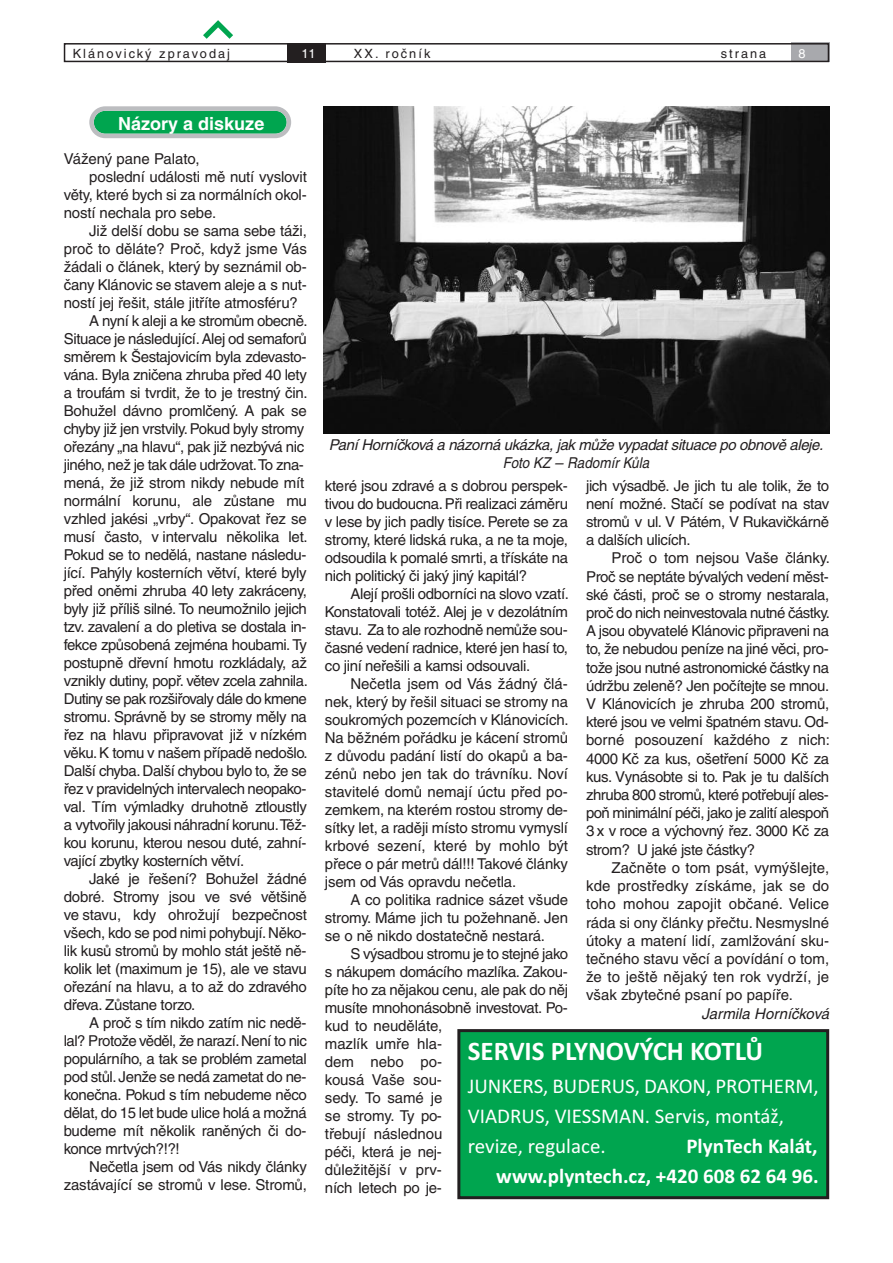
<style>
.page{position:relative;width:893px;height:1263px;background:#fff}
.page>*{position:absolute;margin:0;border:0;box-sizing:border-box;transform-origin:0 0}
.t1{font:700 27px "Calibri";color:#fff}
.t2{font:21px/30.2px "Calibri";color:#fff}
.t3{font:700 21px/30.2px "Calibri";color:#fff;text-align:right}
.t4{font:700 18px "Helvetica CE";color:#fff}
.t5{font:15px/18px "Helvetica CE";letter-spacing:-.025em;color:#231f20;text-align:justify}
.t6{font:italic 15px/18px "Helvetica CE";letter-spacing:-.025em;color:#231f20;text-align:center}
.t7{font:15px "Helvetica CE";color:#231f20}
.t8{font:italic 15px "Helvetica CE";color:#231f20}
.t9{font:12.75px "Helvetica CE";letter-spacing:.16em;color:#231f20}
.t10{font:12.75px "Helvetica CE";color:#fff}
</style>
<div class="page">
<div style="left:287px;top:43px;width:38px;height:19px;background:#231f20"></div>
<div style="left:791px;top:43px;width:38px;height:19px;background:#a8a9ad"></div>
<div style="left:64px;top:43px;width:765px;height:19px;border:2px solid #231f20"></div>
<svg style="left:203px;top:20px;width:30px;height:19px"></svg>
<svg style="left:89px;top:106px;width:202px;height:32px;background:#44b079"></svg>
<div style="left:459px;top:1030px;width:369px;height:168px;background:#00a54f"></div>
<div style="left:457px;top:1029px;width:372px;height:170px;border:3px solid #231f20"></div>
<img style="left:324px;top:107px;width:505px;height:326px">
<p class="t9" style="left:73px;top:49px;width:159px">Klánovický zpravodaj</p>
<p class="t10" style="left:301px;top:49px;width:16px">11</p>
<p class="t9" style="left:354px;top:49px;width:78px">XX. ročník</p>
<p class="t9" style="left:721px;top:49px;width:47px">strana</p>
<p class="t10" style="left:798px;top:49px;width:9px">8</p>
<p class="t4" style="left:118px;top:117px;width:148px">Názory a diskuze</p>
<p class="t7" style="left:64px;top:153px;width:137px">Vážený pane Palato,</p>
<p class="t5" style="left:89px;top:169px;width:219px">poslední události mě nutí vyslovit</p>
<p class="t5" style="left:64px;top:187px;width:244px">věty, které bych si za normálních okol-</p>
<p class="t5" style="left:64px;top:205px;width:154px">ností nechala pro sebe.</p>
<p class="t5" style="left:89px;top:223px;width:219px">Již delší dobu se sama sebe táži,</p>
<p class="t7" style="left:64px;top:243px;width:245px">proč to děláte? Proč, když jsme Vás</p>
<p class="t5" style="left:64px;top:259px;width:244px">žádali o článek, který by seznámil ob-</p>
<p class="t5" style="left:64px;top:277px;width:244px">čany Klánovic se stavem aleje a s nut-</p>
<p class="t5" style="left:64px;top:295px;width:236px">ností jej řešit, stále jitříte atmosféru?</p>
<p class="t5" style="left:89px;top:313px;width:220px">A nyní k aleji a ke stromům obecně.</p>
<p class="t5" style="left:64px;top:331px;width:245px">Situace je následující.Alej od semaforů</p>
<p class="t5" style="left:64px;top:349px;width:244px">směrem k Šestajovicím byla zdevasto-</p>
<p class="t5" style="left:64px;top:367px;width:245px">vána. Byla zničena zhruba před 40 lety</p>
<p class="t5" style="left:64px;top:385px;width:246px">a troufám si tvrdit, že to je trestný čin.</p>
<p class="t5" style="left:64px;top:403px;width:245px">Bohužel dávno promlčený. A pak se</p>
<p class="t5" style="left:64px;top:421px;width:242px">chyby již jen vrstvily. Pokud byly stromy</p>
<p class="t5" style="left:64px;top:439px;width:242px">ořezány „na hlavu“, pak již nezbývá nic</p>
<p class="t5" style="left:64px;top:457px;width:242px">jiného, než je tak dále udržovat.To zna-</p>
<p class="t5" style="left:64px;top:475px;width:242px">mená, že již strom nikdy nebude mít</p>
<p class="t5" style="left:64px;top:493px;width:245px">normální korunu, ale zůstane mu</p>
<p class="t5" style="left:64px;top:511px;width:245px">vzhled jakési „vrby“. Opakovat řez se</p>
<p class="t5" style="left:64px;top:529px;width:246px">musí často, v intervalu několika let.</p>
<p class="t5" style="left:64px;top:547px;width:244px">Pokud se to nedělá, nastane následu-</p>
<p class="t5" style="left:64px;top:565px;width:244px">jící. Pahýly kosterních větví, které byly</p>
<p class="t5" style="left:64px;top:583px;width:245px">před oněmi zhruba 40 lety zakráceny,</p>
<p class="t5" style="left:64px;top:601px;width:245px">byly již příliš silné. To neumožnilo jejich</p>
<p class="t5" style="left:64px;top:619px;width:244px">tzv. zavalení a do pletiva se dostala in-</p>
<p class="t5" style="left:64px;top:637px;width:245px">fekce způsobená zejména houbami. Ty</p>
<p class="t5" style="left:64px;top:655px;width:245px">postupně dřevní hmotu rozkládaly, až</p>
<p class="t5" style="left:64px;top:673px;width:246px">vznikly dutiny, popř. větev zcela zahnila.</p>
<p class="t5" style="left:64px;top:691px;width:245px">Dutiny se pak rozšiřovaly dále do kmene</p>
<p class="t5" style="left:64px;top:709px;width:245px">stromu. Správně by se stromy měly na</p>
<p class="t5" style="left:64px;top:727px;width:245px">řez na hlavu připravovat již v nízkém</p>
<p class="t5" style="left:64px;top:745px;width:246px">věku.K tomu v našem případě nedošlo.</p>
<p class="t5" style="left:64px;top:763px;width:245px">Další chyba. Další chybou bylo to, že se</p>
<p class="t5" style="left:64px;top:781px;width:244px">řez v pravidelných intervalech neopako-</p>
<p class="t5" style="left:64px;top:799px;width:245px">val. Tím výmladky druhotně ztloustly</p>
<p class="t5" style="left:64px;top:817px;width:244px">a vytvořily jakousi náhradní korunu.Těž-</p>
<p class="t5" style="left:64px;top:835px;width:244px">kou korunu, kterou nesou duté, zahní-</p>
<p class="t5" style="left:64px;top:853px;width:182px">vající zbytky kosterních větví.</p>
<p class="t5" style="left:89px;top:871px;width:219px">Jaké je řešení? Bohužel žádné</p>
<p class="t5" style="left:64px;top:889px;width:245px">dobré. Stromy jsou ve své většině</p>
<p class="t5" style="left:64px;top:907px;width:245px">ve stavu, kdy ohrožují bezpečnost</p>
<p class="t5" style="left:64px;top:925px;width:244px">všech, kdo se pod nimi pohybují. Něko-</p>
<p class="t5" style="left:64px;top:943px;width:244px">lik kusů stromů by mohlo stát ještě ně-</p>
<p class="t5" style="left:64px;top:961px;width:245px">kolik let (maximum je 15), ale ve stavu</p>
<p class="t5" style="left:64px;top:979px;width:245px">ořezání na hlavu, a to až do zdravého</p>
<p class="t5" style="left:64px;top:997px;width:133px">dřeva. Zůstane torzo.</p>
<p class="t5" style="left:89px;top:1015px;width:219px">A proč s tím nikdo zatím nic nedě-</p>
<p class="t5" style="left:64px;top:1033px;width:245px">lal? Protože věděl, že narazí.Není to nic</p>
<p class="t5" style="left:64px;top:1051px;width:245px">populárního, a tak se problém zametal</p>
<p class="t5" style="left:64px;top:1069px;width:244px">pod stůl.Jenže se nedá zametat do ne-</p>
<p class="t5" style="left:64px;top:1087px;width:245px">konečna. Pokud s tím nebudeme něco</p>
<p class="t5" style="left:64px;top:1105px;width:244px">dělat, do 15 let bude ulice holá a možná</p>
<p class="t5" style="left:64px;top:1123px;width:244px">budeme mít několik raněných či do-</p>
<p class="t5" style="left:64px;top:1141px;width:118px">konce mrtvých?!?!</p>
<p class="t5" style="left:89px;top:1159px;width:219px">Nečetla jsem od Vás nikdy články</p>
<p class="t5" style="left:64px;top:1177px;width:245px">zastávající se stromů v lese. Stromů,</p>
<p class="t6" style="left:329px;top:437px;width:496px">Paní Horníčková a názorná ukázka, jak může vypadat situace po obnově aleje.<br>Foto KZ – Radomír Kůla</p>
<p class="t5" style="left:325px;top:478px;width:245px">které jsou zdravé a s dobrou perspek&shy;tivou do budoucna. Při realizaci záměru v lese by jich padly tisíce. Perete se za stromy, které lidská ruka, a ne ta moje, odsoudila k pomalé smrti, a třískáte na nich politický či jaký jiný kapitál?</p>
<p class="t5" style="left:325px;top:586px;width:246px;text-indent:26px">Alejí prošli odborníci na slovo vzatí.<br>Konstatovali totéž. Alej je v dezolátním stavu. Za to ale rozhodně nemůže sou&shy;časné vedení radnice, které jen hasí to, co jiní neřešili a kamsi odsouvali.</p>
<p class="t5" style="left:325px;top:676px;width:245px;text-indent:26px">Nečetla jsem od Vás žádný člá&shy;nek, který by řešil situaci se stromy na soukromých pozemcích v Klánovicích.<br>Na běžném pořádku je kácení stromů z důvodu padání listí do okapů a ba&shy;zénů nebo jen tak do trávníku. Noví stavitelé domů nemají úctu před po&shy;zemkem, na kterém rostou stromy de&shy;sítky let, a raději místo stromu vymyslí krbové sezení, které by mohlo být přece o pár metrů dál!!! Takové články jsem od Vás opravdu nečetla.</p>
<p class="t5" style="left:325px;top:892px;width:245px;text-indent:26px">A co politika radnice sázet všude stromy. Máme jich tu požehnaně. Jen se o ně nikdo dostatečně nestará.</p>
<p class="t5" style="left:325px;top:946px;width:245px;text-align:left;text-indent:26px">S výsadbou stromu je to stejné jako s nákupem domácího mazlíka. Zakou&shy;píte ho za nějakou cenu, ale pak do něj musíte mnohonásobně investovat. Po&shy;kud to neuděláte,<br>mazlík umře hla-<br>dem nebo po-<br>kousá Vaše sou-<br>sedy. To samé je<br>se stromy. Ty po-<br>třebují následnou<br>péči, která je nej-<br>důležitější v prv-<br>ních letech po je-</p>
<p class="t5" style="left:586px;top:478px;width:245px">jich výsadbě. Je jich tu ale tolik, že to není možné. Stačí se podívat na stav stromů v ul. V Pátém, V Rukavičkárně a dalších ulicích.</p>
<p class="t5" style="left:586px;top:550px;width:246px;text-indent:26px">Proč o tom nejsou Vaše články.<br>Proč se neptáte bývalých vedení měst&shy;ské části, proč se o stromy nestarala, proč do nich neinvestovala nutné částky.<br>A jsou obyvatelé Klánovic připraveni na to, že nebudou peníze na jiné věci, pro&shy;tože jsou nutné astronomické částky na údržbu zeleně? Jen počítejte se mnou.<br>V Klánovicích je zhruba 200 stromů, které jsou ve velmi špatném stavu. Od&shy;borné posouzení každého z nich:<br>4000 Kč za kus, ošetření 5000 Kč za kus. Vynásobte si to. Pak je tu dalších zhruba 800 stromů, které potřebují ales&shy;poň minimální péči, jako je zalití alespoň 3 x v roce a výchovný řez. 3000 Kč za strom? U jaké jste částky?</p>
<p class="t5" style="left:586px;top:860px;width:245px;text-indent:26px">Začněte o tom psát, vymýšlejte, kde prostředky získáme, jak se do toho mohou zapojit občané. Velice ráda si ony články přečtu. Nesmyslné útoky a matení lidí, zamlžování sku&shy;tečného stavu věcí a povídání o tom, že to ještě nějaký ten rok vydrží, je však zbytečné psaní po papíře.</p>
<p class="t8" style="left:702px;top:1008px;width:129px">Jarmila Horníčková</p>
<h1 class="t1" style="left:468px;top:1035px;width:297px">SERVIS PLYNOVÝCH KOTLŮ</h1>
<h2 class="t2" style="left:468px;top:1070px;width:352px">JUNKERS, BUDERUS, DAKON, PROTHERM,<br>VIADRUS, VIESSMAN. Servis, montáž, revize, regulace.</h2>
<h2 class="t3" style="left:496px;top:1131px;width:324px">PlynTech Kalát,<br>www.plyntech.cz, +420 608 62 64 96.</h2>
</div>
